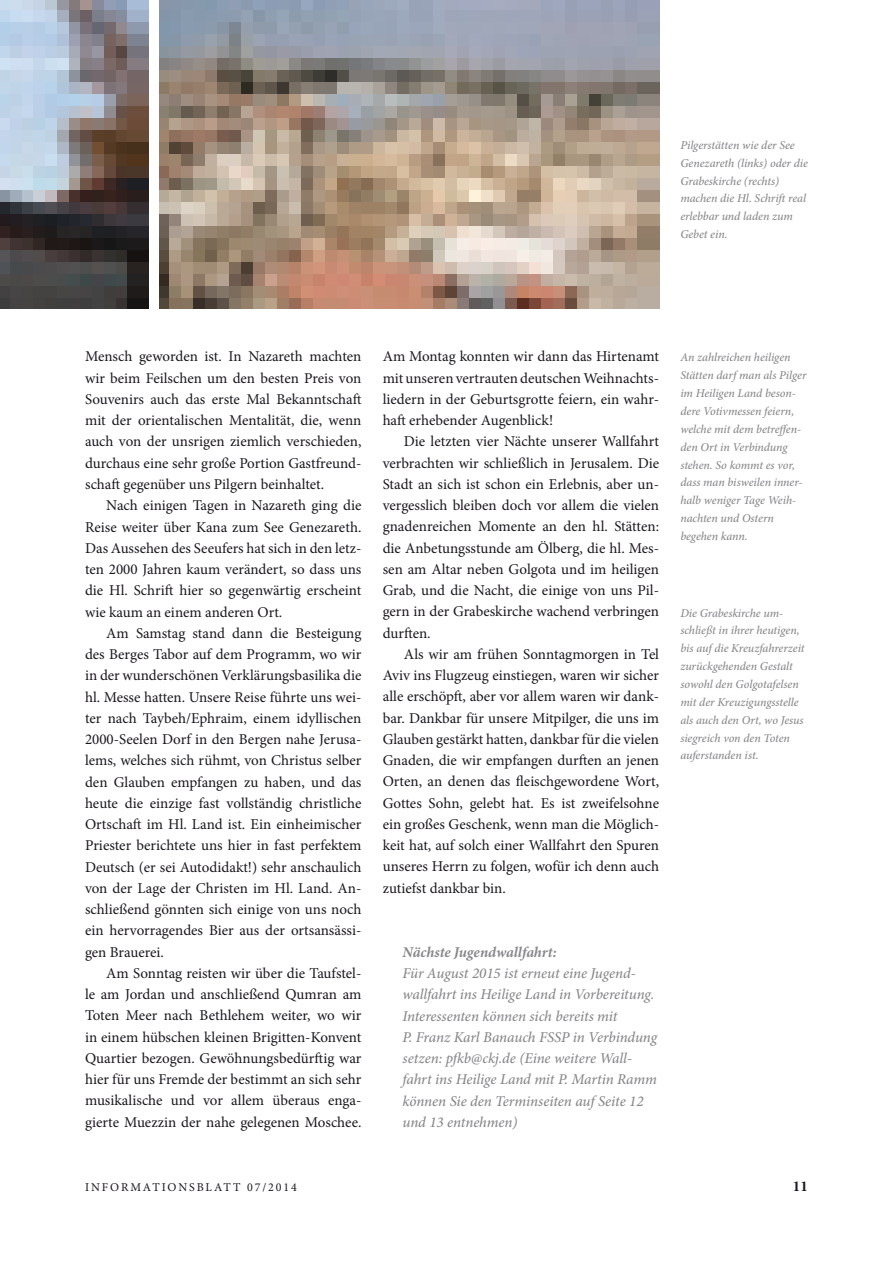
<style>
.page{position:relative;width:893px;height:1263px;background:#fff}
.page>*{position:absolute;margin:0;border:0;box-sizing:border-box;transform-origin:0 0}
.t1{font:15px/21.3px "Minion Pro";color:#1a171c;text-align:justify}
.t2{font:italic 500 15px/21.3px "Minion Pro";letter-spacing:-.01em;color:#87888a}
.t3{font:italic 700 15px "Minion Pro";letter-spacing:-.005em;color:#87888a}
.t4{font:700 15px "Minion Pro";color:#1a171c}
.t5{font:italic 500 12px/17.9px "Minion Pro";letter-spacing:-.005em;color:#87888a}
.t6{font:12px "Minion Pro";letter-spacing:.16em;color:#1a171c}
</style>
<div class="page">
<img style="left:159px;top:0;width:500px;height:308px">
<img style="left:0;top:0;width:149px;height:308px">
<p class="t5" style="left:680px;top:136px;width:129px">Pilgerstätten wie der See<br>Genezareth (links) oder die<br>Grabeskirche (rechts) machen die Hl. Schrift real erlebbar und laden zum<br>Gebet ein.</p>
<p class="t1" style="left:85px;top:346px;width:278px">Mensch geworden ist. In Nazareth machten wir beim Feilschen um den besten Preis von Souvenirs auch das erste Mal Bekanntschaft mit der orientalischen Mentalität, die, wenn auch von der unsrigen ziemlich verschieden, durchaus eine sehr große Portion Gastfreund&shy;schaft gegenüber uns Pilgern beinhaltet.</p>
<p class="t1" style="left:85px;top:495px;width:278px;text-indent:21px">Nach einigen Tagen in Nazareth ging die Reise weiter über Kana zum See Genezareth.<br>Das Aussehen des Seeufers hat sich in den letz&shy;ten 2000 Jahren kaum verändert, so dass uns die Hl. Schrift hier so gegenwärtig erscheint wie kaum an einem anderen Ort.</p>
<p class="t1" style="left:85px;top:622px;width:278px;text-indent:21px">Am Samstag stand dann die Besteigung des Berges Tabor auf dem Programm, wo wir in der wunderschönen Verklärungsbasilika die hl. Messe hatten. Unsere Reise führte uns wei&shy;ter nach Taybeh/Ephraim, einem idyllischen 2000-Seelen Dorf in den Bergen nahe Jerusa&shy;lems, welches sich rühmt, von Christus selber den Glauben empfangen zu haben, und das heute die einzige fast vollständig christliche Ortschaft im Hl. Land ist. Ein einheimischer Priester berichtete uns hier in fast perfektem Deutsch (er sei Autodidakt!) sehr anschaulich von der Lage der Christen im Hl. Land. An&shy;schließend gönnten sich einige von uns noch ein hervorragendes Bier aus der ortsansässi&shy;gen Brauerei.</p>
<p class="t1" style="left:85px;top:962px;width:278px;text-indent:21px">Am Sonntag reisten wir über die Taufstel&shy;le am Jordan und anschließend Qumran am Toten Meer nach Bethlehem weiter, wo wir in einem hübschen kleinen Brigitten-Konvent Quartier bezogen. Gewöhnungsbedürftig war hier für uns Fremde der bestimmt an sich sehr musikalische und vor allem überaus enga&shy;gierte Muezzin der nahe gelegenen Moschee.</p>
<p class="t1" style="left:383px;top:346px;width:278px">Am Montag konnten wir dann das Hirtenamt mit unseren vertrauten deutschen Weihnachts&shy;liedern in der Geburtsgrotte feiern, ein wahr&shy;haft erhebender Augenblick!</p>
<p class="t1" style="left:383px;top:431px;width:278px;text-indent:21px">Die letzten vier Nächte unserer Wallfahrt verbrachten wir schließlich in Jerusalem. Die Stadt an sich ist schon ein Erlebnis, aber un&shy;vergesslich bleiben doch vor allem die vielen gnadenreichen Momente an den hl. Stätten: die Anbetungsstunde am Ölberg, die hl. Mes&shy;sen am Altar neben Golgota und im heiligen Grab, und die Nacht, die einige von uns Pil&shy;gern in der Grabeskirche wachend verbringen durften.</p>
<p class="t1" style="left:383px;top:643px;width:278px;text-indent:21px">Als wir am frühen Sonntagmorgen in Tel Aviv ins Flugzeug einstiegen, waren wir sicher alle erschöpft, aber vor allem waren wir dank&shy;bar. Dankbar für unsere Mitpilger, die uns im Glauben gestärkt hatten, dankbar für die vielen Gnaden, die wir empfangen durften an jenen Orten, an denen das fleischgewordene Wort, Gottes Sohn, gelebt hat. Es ist zweifelsohne ein großes Geschenk, wenn man die Möglich&shy;keit hat, auf solch einer Wallfahrt den Spuren unseres Herrn zu folgen, wofür ich denn auch zutiefst dankbar bin.</p>
<p class="t5" style="left:680px;top:349px;width:128px">An zahlreichen heiligen<br>Stätten darf man als Pilger im Heiligen Land beson&shy;dere Votivmessen feiern, welche mit dem betreffen&shy;den Ort in Verbindung stehen. So kommt es vor, dass man bisweilen inner&shy;halb weniger Tage Weih&shy;nachten und Ostern begehen kann.</p>
<p class="t5" style="left:680px;top:604px;width:126px">Die Grabeskirche um&shy;schließt in ihrer heutigen, bis auf die Kreuzfahrerzeit zurückgehenden Gestalt sowohl den Golgotafelsen mit der Kreuzigungsstelle als auch den Ort, wo Jesus siegreich von den Toten auferstanden ist.</p>
<p class="t3" style="left:403px;top:941px;width:156px">Nächste Jugendwallfahrt:</p>
<p class="t2" style="left:403px;top:962px;width:256px">Für August 2015 ist erneut eine Jugend&shy;wallfahrt ins Heilige Land in Vorbereitung.<br>Interessenten können sich bereits mit<br>P. Franz Karl Banauch FSSP in Verbindung setzen: pfkb@ckj.de (Eine weitere Wall&shy;fahrt ins Heilige Land mit P. Martin Ramm können Sie den Terminseiten auf Seite 12 und 13 entnehmen)</p>
<p class="t6" style="left:85px;top:1179px;width:213px">informationsblatt 07/2014</p>
<p class="t4" style="left:793px;top:1175px;width:16px">11</p>
</div>
